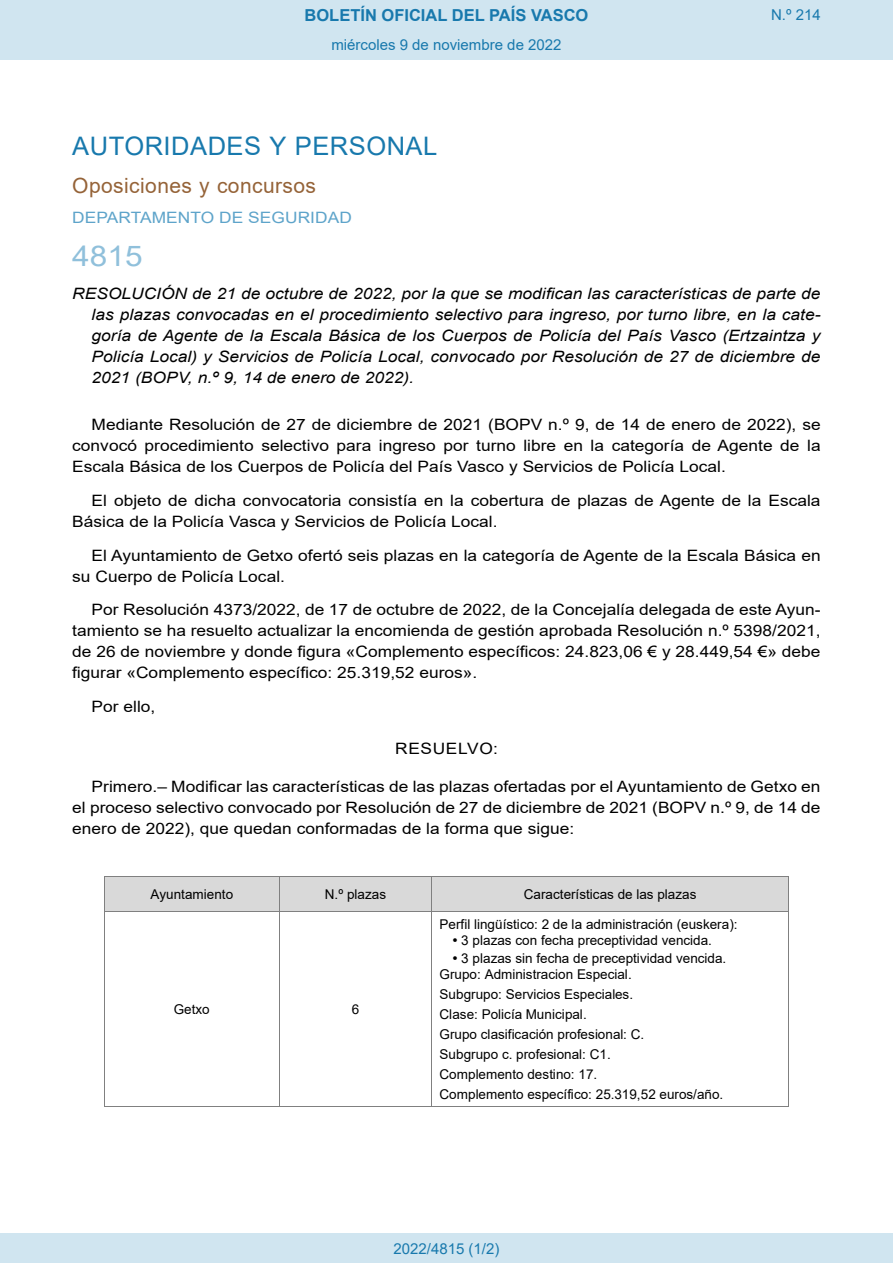
<style>
.page{position:relative;width:893px;height:1263px;background:#fff}
.page>*{position:absolute;margin:0;border:0;box-sizing:border-box;transform-origin:0 0}
.BOPVOrden{font:28.5px "Arial";color:#90c0db;scale:1.11 1}
.BOPVSeccion{font:25.5px "Arial";letter-spacing:.02em;color:#1879ad}
.BOPVSubseccion{font:21px "Arial";letter-spacing:.02em;color:#956338}
.t1{font:700 16.5px "Arial";color:#1879ad}
.BOPVDetalle{font:15.6px/21px "Arial";color:#000;text-align:justify;scale:1.11 1}
.BOPVTitulo{font:italic 15.6px/21px "Arial";color:#000;text-align:justify;scale:1.11 1}
.BOPVOrganismo{font:15.6px "Arial";letter-spacing:.005em;color:#5ea4ca;scale:1.11 1}
.BOPVClave{font:15.6px "Arial";letter-spacing:.035em;color:#000;scale:1.11 1}
.Paginacion_Centro{font:15px "Arial";color:#1879ad}
.t2{font:13.5px/20.1px "Arial";letter-spacing:.005em;color:#000}
.s1{font-family:"Times New Roman";font-size:15px}
</style>
<div class="page">
<div style="left:0;top:0;width:893px;height:60px;background:#d0e5f0"></div>
<div style="left:0;top:1233px;width:893px;height:30px;background:#d0e5f0"></div>
<div style="left:105px;top:877px;width:174px;height:34px;background:#d9d9d9"></div>
<div style="left:280px;top:877px;width:151px;height:34px;background:#d9d9d9"></div>
<div style="left:432px;top:877px;width:356px;height:34px;background:#d9d9d9"></div>
<hr style="left:105px;top:876px;width:174px;height:1px;background:#808080">
<hr style="left:280px;top:876px;width:151px;height:1px;background:#808080">
<hr style="left:432px;top:876px;width:356px;height:1px;background:#808080">
<hr style="left:104px;top:877px;width:1px;height:34px;background:#808080">
<hr style="left:279px;top:877px;width:1px;height:34px;background:#808080">
<hr style="left:431px;top:877px;width:1px;height:34px;background:#808080">
<hr style="left:788px;top:877px;width:1px;height:34px;background:#808080">
<hr style="left:105px;top:911px;width:174px;height:1px;background:#808080">
<hr style="left:280px;top:911px;width:151px;height:1px;background:#808080">
<hr style="left:432px;top:911px;width:356px;height:1px;background:#808080">
<hr style="left:104px;top:912px;width:1px;height:194px;background:#808080">
<hr style="left:105px;top:1106px;width:174px;height:1px;background:#808080">
<hr style="left:279px;top:912px;width:1px;height:194px;background:#808080">
<hr style="left:280px;top:1106px;width:151px;height:1px;background:#808080">
<hr style="left:431px;top:912px;width:1px;height:194px;background:#808080">
<hr style="left:432px;top:1106px;width:356px;height:1px;background:#808080">
<hr style="left:788px;top:912px;width:1px;height:194px;background:#808080">
<p class="t1" style="left:305px;top:3px;width:285px">BOLETÍN OFICIAL DEL PAÍS VASCO</p>
<p class="Paginacion_Centro" style="left:331px;top:35px;width:232px">miércoles 9 de noviembre de 2022</p>
<p class="Paginacion_Centro" style="left:771px;top:5px;width:51px">N.º 214</p>
<p class="BOPVSeccion" style="left:72px;top:128px;width:366px">AUTORIDADES Y PERSONAL</p>
<p class="BOPVSubseccion" style="left:72px;top:171px;width:245px">Oposiciones y concursos</p>
<p class="BOPVOrganismo" style="left:72px;top:207px;width:253px">DEPARTAMENTO DE SEGURIDAD</p>
<p class="BOPVOrden" style="left:72px;top:236px;width:65px">4815</p>
<p class="BOPVTitulo" style="left:92px;top:284px;width:658px;text-indent:-19px">RESOLUCIÓN de 21 de octubre de 2022, por la que se modifican las características de parte de las plazas convocadas en el procedimiento selectivo para ingreso, por turno libre, en la cate&shy;goría de Agente de la Escala Básica de los Cuerpos de Policía del País Vasco (Ertzaintza y Policía Local) y Servicios de Policía Local, convocado por Resolución de 27 de diciembre de 2021 (BOPV, n.º 9, 14 de enero de 2022).</p>
<p class="BOPVDetalle" style="left:72px;top:414px;width:676px;text-indent:19px">Mediante Resolución de 27 de diciembre de 2021 (BOPV n.º 9, de 14 de enero de 2022), se convocó procedimiento selectivo para ingreso por turno libre en la categoría de Agente de la Escala Básica de los Cuerpos de Policía del País Vasco y Servicios de Policía Local.</p>
<p class="BOPVDetalle" style="left:72px;top:490px;width:676px;text-indent:19px">El objeto de dicha convocatoria consistía en la cobertura de plazas de Agente de la Escala<br>Básica de la Policía Vasca y Servicios de Policía Local.</p>
<p class="BOPVDetalle" style="left:72px;top:544px;width:676px;text-indent:19px">El Ayuntamiento de Getxo ofertó seis plazas en la categoría de Agente de la Escala Básica en su Cuerpo de Policía Local.</p>
<p class="BOPVDetalle" style="left:72px;top:599px;width:676px;text-indent:19px">Por Resolución 4373/2022, de 17 de octubre de 2022, de la Concejalía delegada de este Ayun&shy;tamiento se ha resuelto actualizar la encomienda de gestión aprobada Resolución n.º 5398/2021, de 26 de noviembre y donde figura «Complemento específicos: 24.823,06 € y 28.449,54 €» debe figurar «Complemento específico: 25.319,52 euros».</p>
<p class="BOPVDetalle" style="left:92px;top:696px;width:59px">Por ello,</p>
<p class="BOPVClave" style="left:395px;top:738px;width:94px">RESUELVO:</p>
<p class="BOPVDetalle" style="left:72px;top:776px;width:676px;text-indent:19px">Primero.– Modificar las características de las plazas ofertadas por el Ayuntamiento de Getxo en el proceso selectivo convocado por Resolución de 27 de diciembre de 2021 (BOPV n.º 9, de 14 de enero de 2022), que quedan conformadas de la forma que sigue:</p>
<p class="t2" style="left:150px;top:884px;width:84px">Ayuntamiento</p>
<p class="t2" style="left:325px;top:884px;width:63px">N.º plazas</p>
<p class="t2" style="left:524px;top:884px;width:174px">Características de las plazas</p>
<p class="t2" style="left:174px;top:999px;width:37px">Getxo</p>
<p class="t2" style="left:352px;top:999px;width:9px">6</p>
<p class="t2" style="left:440px;top:914px;width:300px">Perfil lingüístico: 2 de la administración (euskera):</p>
<p class="t2" style="left:452px;top:930px;width:261px"><span class="s1">•</span> 3 plazas con fecha preceptividad vencida.</p>
<p class="t2" style="left:440px;top:950px;width:288px;line-height:16.2px;text-indent:13px"><span class="s1">•</span> 3 plazas sin fecha de preceptividad vencida.<br>Grupo: Administracion Especial.</p>
<p class="t2" style="left:440px;top:984px;width:285px">Subgrupo: Servicios Especiales.<br>Clase: Policía Municipal.<br>Grupo clasificación profesional: C.<br>Subgrupo c. profesional: C1.<br>Complemento destino: 17.<br>Complemento específico: 25.319,52 euros/año.</p>
<p class="Paginacion_Centro" style="left:393px;top:1238px;width:107px">2022/4815 (1/2)</p>
</div>
